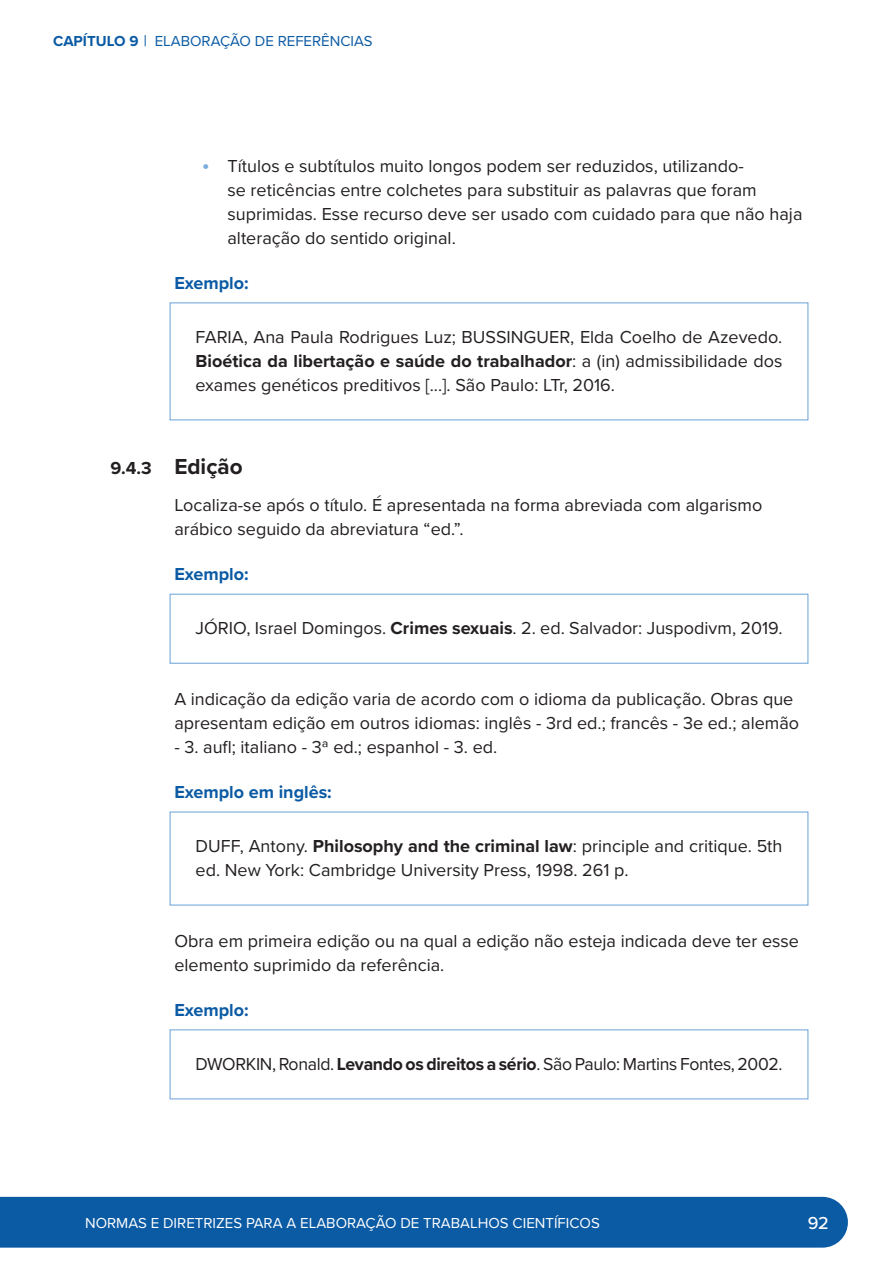
<style>
.page{position:relative;width:893px;height:1263px;background:#fff}
.page>*{position:absolute;margin:0;border:0;box-sizing:border-box;transform-origin:0 0}
.t1{font:700 22.5px "Proxima Nova";color:#231f20}
.t2{font:18px/24px "Proxima Nova";color:#231f20}
.t3{font:18px "Proxima Nova";letter-spacing:-.02em;color:#231f20}
.t4{font:700 18px "Proxima Nova";color:#0a5aa4}
.t5{font:500 18px "Proxima Nova";color:#fff}
.t6{font:15px "Proxima Nova";color:#fff}
.t7{font:15px "Proxima Nova";color:#0a5aa4}
.s1{font-weight:700}
.s2{font-size:22.5px;color:#7aacdc}
.s3{font-size:18px}
</style>
<div class="page">
<div style="left:0;top:1197px;width:848px;height:50px;background:#0a5aa4"></div>
<div style="left:170px;top:302px;width:638px;height:118px;border:1px solid #7aacdc"></div>
<div style="left:170px;top:594px;width:638px;height:70px;border:1px solid #7aacdc"></div>
<div style="left:170px;top:811px;width:638px;height:95px;border:1px solid #7aacdc"></div>
<div style="left:170px;top:1029px;width:638px;height:70px;border:1px solid #7aacdc"></div>
<p class="t7" style="left:53px;top:30px;width:321px"><span class="s1">CAPÍTULO 9</span> ELABORAÇÃO DE REFERÊNCIAS</p>
<p class="t2" style="left:227px;top:153px;width:576px;text-indent:-26px"><span class="s2">•</span> Títulos e subtítulos muito longos podem ser reduzidos, utilizando-<br>se reticências entre colchetes para substituir as palavras que foram suprimidas. Esse recurso deve ser usado com cuidado para que não haja alteração do sentido original.</p>
<p class="t4" style="left:174px;top:269px;width:76px">Exemplo:</p>
<p class="t2" style="left:196px;top:324px;width:588px;text-align:justify">FARIA, Ana Paula Rodrigues Luz; BUSSINGUER, Elda Coelho de Azevedo.<br><span class="s1">Bioética da libertação e saúde do trabalhador</span>: a (in) admissibilidade dos exames genéticos preditivos [...]. São Paulo: LTr, 2016.</p>
<p class="t1" style="left:111px;top:450px;width:134px"><span class="s3">9.4.3</span> Edição</p>
<p class="t2" style="left:174px;top:492px;width:589px">Localiza-se após o título. É apresentada na forma abreviada com algarismo arábico seguido da abreviatura “ed.”.</p>
<p class="t4" style="left:174px;top:561px;width:76px">Exemplo:</p>
<p class="t2" style="left:196px;top:615px;width:588px">JÓRIO, Israel Domingos. <span class="s1">Crimes sexuais</span>. 2. ed. Salvador: Juspodivm, 2019.</p>
<p class="t2" style="left:174px;top:686px;width:626px">A indicação da edição varia de acordo com o idioma da publicação. Obras que apresentam edição em outros idiomas: inglês - 3rd ed.; francês - 3e ed.; alemão</p>
<p class="t2" style="left:174px;top:734px;width:325px">- 3. aufl; italiano - 3ª ed.; espanhol - 3. ed.</p>
<p class="t4" style="left:174px;top:778px;width:159px">Exemplo em inglês:</p>
<p class="t2" style="left:196px;top:833px;width:588px">DUFF, Antony. <span class="s1">Philosophy and the criminal law</span>: principle and critique. 5th ed. New York: Cambridge University Press, 1998. 261 p.</p>
<p class="t2" style="left:174px;top:928px;width:626px">Obra em primeira edição ou na qual a edição não esteja indicada deve ter esse elemento suprimido da referência.</p>
<p class="t4" style="left:174px;top:996px;width:76px">Exemplo:</p>
<p class="t3" style="left:196px;top:1050px;width:589px">DWORKIN, Ronald. <span class="s1">Levando os direitos a sério</span>. São Paulo: Martins Fontes, 2002.</p>
<p class="t6" style="left:85px;top:1212px;width:516px">NORMAS E DIRETRIZES PARA A ELABORAÇÃO DE TRABALHOS CIENTÍFICOS</p>
<p class="t5" style="left:808px;top:1210px;width:23px">92</p>
</div>
